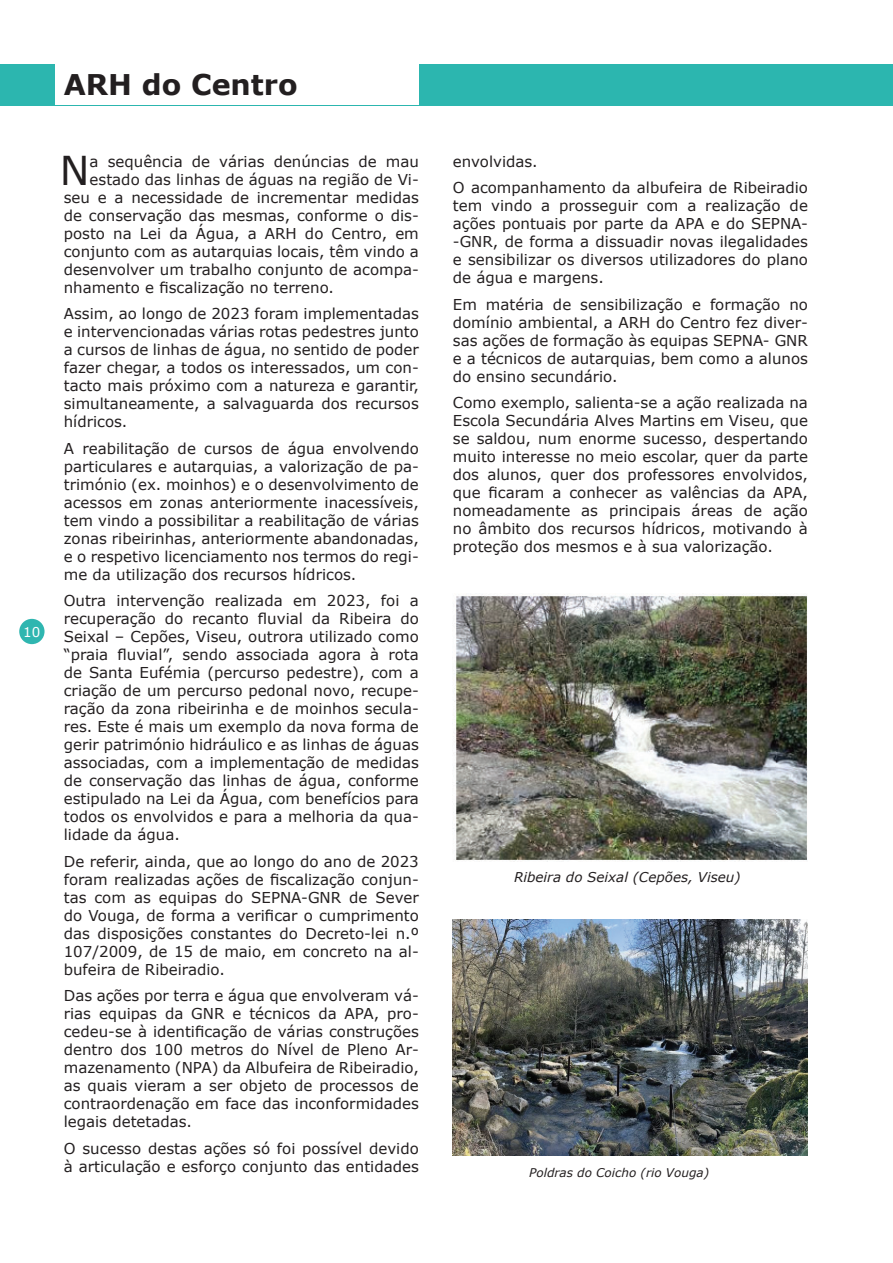
<style>
.page{position:relative;width:893px;height:1263px;background:#fff}
.page>*{position:absolute;margin:0;border:0;box-sizing:border-box;transform-origin:0 0}
.t1{font:39.75px "Verdana";color:#231f20}
.t2{font:700 28.5px "Verdana";color:#231f20}
.t3{font:15px/18px "Verdana";color:#231f20;text-align:justify}
.t4{font:italic 13.5px "Verdana";color:#231f20}
.t5{font:13.5px "Verdana";color:#fff}
.t6{font:italic 12px "Verdana";color:#231f20}
</style>
<div class="page">
<div style="left:19px;top:619px;width:26px;height:25px;background:#2fb6b0;border-radius:50%"></div>
<div style="left:0;top:65px;width:892px;height:41px;background:#2cb6af"></div>
<div style="left:55px;top:64px;width:363px;height:41px;background:#fff"></div>
<img style="left:453px;top:919px;width:355px;height:236px">
<img style="left:453px;top:594px;width:355px;height:267px">
<p class="t5" style="left:23px;top:622px;width:19px">10</p>
<h2 class="t2" style="left:64px;top:65px;width:235px">ARH do Centro</h2>
<h1 class="t1" style="left:60px;top:143px;width:31px">N</h1>
<p class="t3" style="left:90px;top:152px;width:331px">a sequência de várias denúncias de mau</p>
<p class="t3" style="left:90px;top:170px;width:331px">estado das linhas de águas na região de Vi-</p>
<p class="t3" style="left:64px;top:188px;width:357px">seu e a necessidade de incrementar medidas</p>
<p class="t3" style="left:64px;top:206px;width:357px">de conservação das mesmas, conforme o dis-</p>
<p class="t3" style="left:64px;top:224px;width:357px">posto na Lei da Água, a ARH do Centro, em</p>
<p class="t3" style="left:64px;top:242px;width:357px">conjunto com as autarquias locais, têm vindo a</p>
<p class="t3" style="left:64px;top:260px;width:357px">desenvolver um trabalho conjunto de acompa-</p>
<p class="t3" style="left:64px;top:278px;width:272px">nhamento e fiscalização no terreno.</p>
<p class="t3" style="left:64px;top:305px;width:357px">Assim, ao longo de 2023 foram implementadas e intervencionadas várias rotas pedestres junto a cursos de linhas de água, no sentido de poder fazer chegar, a todos os interessados, um con&shy;tacto mais próximo com a natureza e garantir, simultaneamente, a salvaguarda dos recursos hídricos.</p>
<p class="t3" style="left:64px;top:439px;width:357px">A reabilitação de cursos de água envolvendo particulares e autarquias, a valorização de pa&shy;trimónio (ex. moinhos) e o desenvolvimento de acessos em zonas anteriormente inacessíveis, tem vindo a possibilitar a reabilitação de várias zonas ribeirinhas, anteriormente abandonadas, e o respetivo licenciamento nos termos do regi&shy;me da utilização dos recursos hídricos.</p>
<p class="t3" style="left:64px;top:592px;width:357px">Outra intervenção realizada em 2023, foi a recuperação do recanto fluvial da Ribeira do Seixal – Cepões, Viseu, outrora utilizado como “praia fluvial”, sendo associada agora à rota de Santa Eufémia (percurso pedestre), com a criação de um percurso pedonal novo, recupe&shy;ração da zona ribeirinha e de moinhos secula&shy;res. Este é mais um exemplo da nova forma de gerir património hidráulico e as linhas de águas associadas, com a implementação de medidas de conservação das linhas de água, conforme estipulado na Lei da Água, com benefícios para todos os envolvidos e para a melhoria da qua&shy;lidade da água.</p>
<p class="t3" style="left:64px;top:852px;width:357px">De referir, ainda, que ao longo do ano de 2023 foram realizadas ações de fiscalização conjun&shy;tas com as equipas do SEPNA-GNR de Sever do Vouga, de forma a verificar o cumprimento das disposições constantes do Decreto-lei n.º 107/2009, de 15 de maio, em concreto na al&shy;bufeira de Ribeiradio.</p>
<p class="t3" style="left:64px;top:987px;width:357px">Das ações por terra e água que envolveram vá&shy;rias equipas da GNR e técnicos da APA, pro&shy;cedeu-se à identificação de várias construções dentro dos 100 metros do Nível de Pleno Ar&shy;mazenamento (NPA) da Albufeira de Ribeiradio, as quais vieram a ser objeto de processos de contraordenação em face das inconformidades legais detetadas.</p>
<p class="t3" style="left:64px;top:1139px;width:357px">O sucesso destas ações só foi possível devido à articulação e esforço conjunto das entidades</p>
<p class="t3" style="left:453px;top:148px;width:357px;line-height:26.5px">envolvidas.<br>O acompanhamento da albufeira de Ribeiradio</p>
<p class="t3" style="left:453px;top:197px;width:357px">tem vindo a prosseguir com a realização de ações pontuais por parte da APA e do SEPNA--GNR, de forma a dissuadir novas ilegalidades e sensibilizar os diversos utilizadores do plano de água e margens.</p>
<p class="t3" style="left:453px;top:295px;width:357px">Em matéria de sensibilização e formação no domínio ambiental, a ARH do Centro fez diver&shy;sas ações de formação às equipas SEPNA- GNR e a técnicos de autarquias, bem como a alunos do ensino secundário.</p>
<p class="t3" style="left:453px;top:394px;width:357px">Como exemplo, salienta-se a ação realizada na Escola Secundária Alves Martins em Viseu, que se saldou, num enorme sucesso, despertando muito interesse no meio escolar, quer da parte dos alunos, quer dos professores envolvidos, que ficaram a conhecer as valências da APA, nomeadamente as principais áreas de ação no âmbito dos recursos hídricos, motivando à proteção dos mesmos e à sua valorização.</p>
<p class="t4" style="left:514px;top:868px;width:228px">Ribeira do Seixal (Cepões, Viseu)</p>
<p class="t6" style="left:529px;top:1164px;width:181px">Poldras do Coicho (rio Vouga)</p>
</div>
